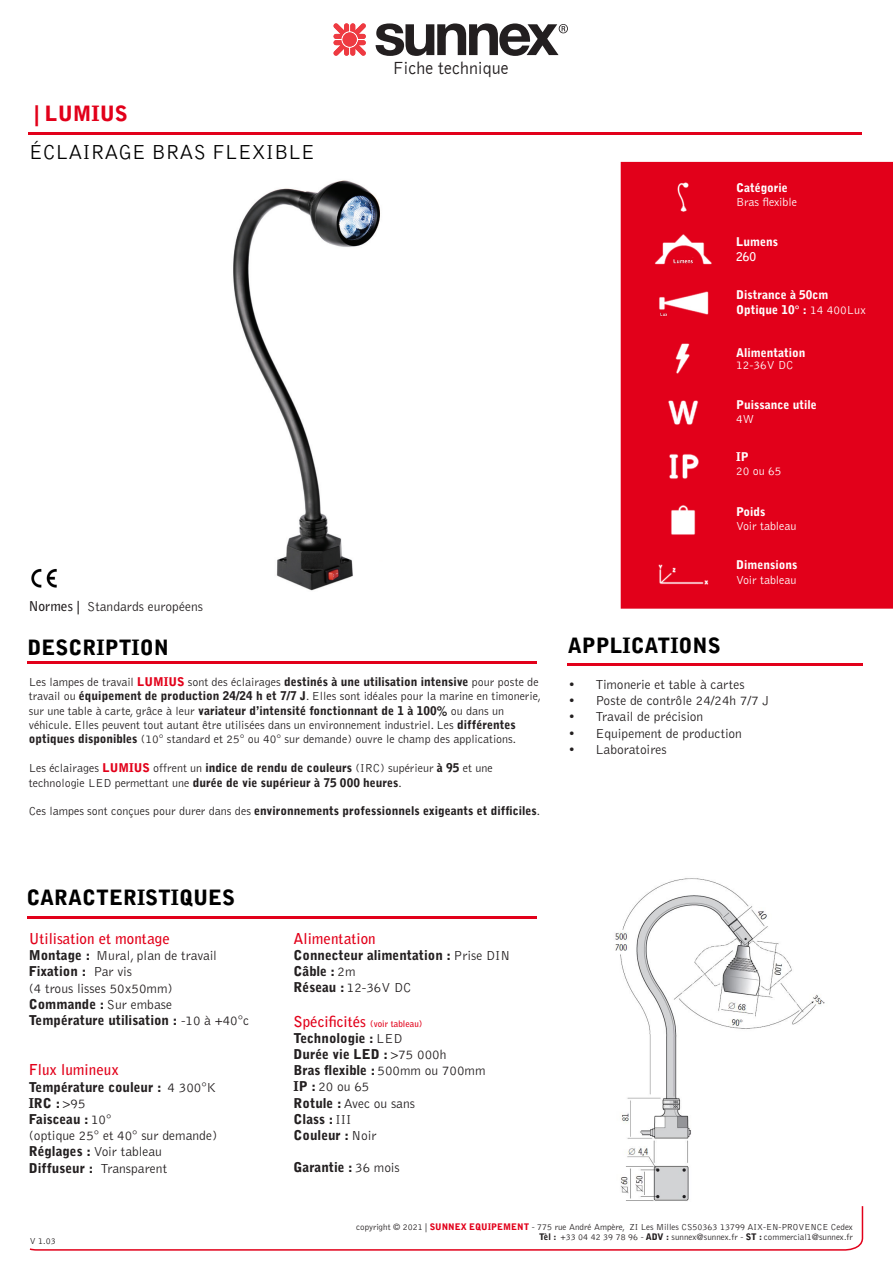
<style>
.page{position:relative;width:893px;height:1263px;background:#fff}
.page>*{position:absolute;margin:0;border:0;box-sizing:border-box;transform-origin:0 0}
.t1{font:900 21px "Bell Gothic Std";color:#000}
.t2{font:300 21px "Bell Gothic Std";color:#000}
.t3{font:900 21px "Bell Gothic Std";color:#e2001a}
.t4{font:300 18px "Bell Gothic";color:#231f20}
.t5{font:700 15px "Bell Gothic Std";color:#e2001a}
.t6{font:300 13.5px "Bell Gothic Std";color:#231f20}
.t7{font:900 13.5px "Bell Gothic Std";color:#231f20}
.t8{font:300 12px/14.4px "Bell Gothic Std";color:#231f20}
.t9{font:900 12px "Bell Gothic Std";color:#231f20}
.t10{font:900 12px "Bell Gothic Std";color:#fff}
.t11{font:300 12px "Bell Gothic Std";color:#fff}
.t12{font:700 12px "Bell Gothic Std";color:#fff}
.t13{font:300 9px "Bell Gothic Std";color:#231f20}
.t14{font:700 9px "Bell Gothic Std";color:#e2001a}
.s1{font-weight:700}
.s2{font-weight:300}
.s3{font-weight:900;color:#e2001a}
.s4{font-weight:900}
.s5{font-size:15px}
</style>
<div class="page">
<div style="left:621px;top:162px;width:272px;height:446px;background:#e2001a"></div>
<svg style="left:334px;top:23px;width:32px;height:33px"></svg>
<svg style="left:376px;top:23px;width:192px;height:33px"></svg>
<hr style="left:29px;top:132px;width:833px;height:3px;background:#e2001a">
<img style="left:233px;top:180px;width:147px;height:411px">
<img style="left:650px;top:230px;width:65px;height:40px">
<img style="left:650px;top:283px;width:65px;height:41px">
<img style="left:650px;top:338px;width:65px;height:41px">
<img style="left:650px;top:392px;width:65px;height:41px">
<img style="left:655px;top:179px;width:56px;height:35px">
<img style="left:650px;top:500px;width:65px;height:41px">
<img style="left:650px;top:554px;width:65px;height:41px">
<img style="left:650px;top:446px;width:65px;height:40px">
<hr style="left:28px;top:661px;width:509px;height:3px;background:#e2001a">
<hr style="left:567px;top:663px;width:296px;height:2px;background:#e2001a">
<hr style="left:27px;top:916px;width:510px;height:3px;background:#e2001a">
<svg style="left:29px;top:1206px;width:835px;height:45px"></svg>
<img style="left:615px;top:878px;width:210px;height:323px">
<img style="left:31px;top:568px;width:26px;height:20px">
<p class="t3" style="left:34px;top:101px;width:95px">| LUMIUS</p>
<p class="t2" style="left:29px;top:141px;width:288px">ÉCLAIRAGE BRAS FLEXIBLE</p>
<p class="t4" style="left:393px;top:58px;width:118px">Fiche technique</p>
<p class="t6" style="left:29px;top:599px;width:176px"><span class="s1">Normes |</span> Standards européens</p>
<p class="t10" style="left:736px;top:180px;width:53px">Catégorie</p>
<p class="t11" style="left:736px;top:196px;width:62px">Bras flexible</p>
<p class="t10" style="left:736px;top:235px;width:43px">Lumens</p>
<p class="t12" style="left:736px;top:249px;width:22px">260</p>
<p class="t10" style="left:736px;top:288px;width:94px">Distrance à 50cm</p>
<p class="t10" style="left:736px;top:302px;width:132px">Optique 10° : <span class="s2">14 400Lux</span></p>
<p class="t10" style="left:736px;top:345px;width:71px">Alimentation</p>
<p class="t11" style="left:736px;top:358px;width:59px">12-36V DC</p>
<p class="t10" style="left:736px;top:397px;width:82px">Puissance utile</p>
<p class="t11" style="left:736px;top:413px;width:19px">4W</p>
<p class="t10" style="left:736px;top:450px;width:14px">IP</p>
<p class="t11" style="left:736px;top:465px;width:47px">20 ou 65</p>
<p class="t10" style="left:736px;top:505px;width:31px">Poids</p>
<p class="t11" style="left:736px;top:520px;width:62px">Voir tableau</p>
<p class="t10" style="left:736px;top:558px;width:63px">Dimensions</p>
<p class="t11" style="left:736px;top:573px;width:62px">Voir tableau</p>
<p class="t1" style="left:28px;top:635px;width:143px">DESCRIPTION</p>
<p class="t1" style="left:568px;top:633px;width:154px">APPLICATIONS</p>
<p class="t8" style="left:29px;top:675px;width:514px">Les lampes de travail <span class="s3">LUMIUS</span> sont des éclairages <span class="s4">destinés à une utilisation intensive</span> pour poste de travail ou <span class="s4">équipement de production 24/24 h et 7/7 J</span>. Elles sont idéales pour la marine en timonerie, sur une table à carte, grâce à leur <span class="s4">variateur d’intensité fonctionnant de 1 à 100%</span> ou dans un</p>
<p class="t8" style="left:29px;top:718px;width:489px">véhicule. Elles peuvent tout autant être utilisées dans un environnement industriel. Les <span class="s4">différentes optiques disponibles</span> (10° standard et 25° ou 40° sur demande) ouvre le champ des applications.</p>
<p class="t8" style="left:29px;top:761px;width:466px">Les éclairages <span class="s3">LUMIUS</span> offrent un <span class="s4">indice de rendu de couleurs</span> (IRC) supérieur <span class="s4">à 95</span> et une</p>
<p class="t9" style="left:29px;top:775px;width:375px"><span class="s2">technologie LED permettant une</span> durée de vie supérieur à 75 000 heures<span class="s2">.</span></p>
<p class="t9" style="left:29px;top:804px;width:513px"><span class="s2">Ces lampes sont conçues pour durer dans des</span> environnements professionnels exigeants et difficiles<span class="s2">.</span></p>
<p class="t6" style="left:568px;top:677px;width:178px">• Timonerie et table à cartes</p>
<p class="t6" style="left:568px;top:693px;width:202px">• Poste de contrôle 24/24h 7/7 J</p>
<p class="t6" style="left:568px;top:710px;width:136px">• Travail de précision</p>
<p class="t6" style="left:568px;top:726px;width:175px">• Equipement de production</p>
<p class="t6" style="left:568px;top:742px;width:100px">• Laboratoires</p>
<p class="t1" style="left:27px;top:886px;width:210px">CARACTERISTIQUES</p>
<p class="t5" style="left:29px;top:929px;width:143px">Utilisation et montage</p>
<p class="t6" style="left:29px;top:948px;width:190px"><span class="s4">Montage :</span> Mural, plan de travail</p>
<p class="t7" style="left:29px;top:963px;width:105px">Fixation : <span class="s2">Par vis</span></p>
<p class="t6" style="left:29px;top:981px;width:146px">(4 trous lisses 50x50mm)</p>
<p class="t7" style="left:29px;top:996px;width:145px">Commande : <span class="s2">Sur embase</span></p>
<p class="t7" style="left:29px;top:1012px;width:222px">Température utilisation : <span class="s2">-10 à +40°c</span></p>
<p class="t5" style="left:29px;top:1061px;width:92px">Flux lumineux</p>
<p class="t7" style="left:29px;top:1079px;width:189px">Température couleur : <span class="s2">4 300°K</span></p>
<p class="t7" style="left:29px;top:1095px;width:58px">IRC : <span class="s2">&gt;95</span></p>
<p class="t7" style="left:29px;top:1111px;width:84px">Faisceau : <span class="s2">10°</span></p>
<p class="t6" style="left:29px;top:1128px;width:190px">(optique 25° et 40° sur demande)</p>
<p class="t6" style="left:29px;top:1145px;width:135px"><span class="s4">Réglages :</span> Voir tableau</p>
<p class="t6" style="left:29px;top:1161px;width:140px"><span class="s4">Diffuseur :</span> Transparent</p>
<p class="t13" style="left:30px;top:1236px;width:27px">V 1.03</p>
<p class="t5" style="left:294px;top:929px;width:84px">Alimentation</p>
<p class="t7" style="left:294px;top:947px;width:218px">Connecteur alimentation : <span class="s2">Prise DIN</span></p>
<p class="t7" style="left:294px;top:963px;width:63px">Câble : <span class="s2">2m</span></p>
<p class="t6" style="left:294px;top:981px;width:119px"><span class="s4">Réseau :</span> 12-36V DC</p>
<p class="t14" style="left:294px;top:1018px;width:130px"><span class="s5">Spécificités</span> (voir tableau)</p>
<p class="t7" style="left:294px;top:1030px;width:110px">Technologie : <span class="s2">LED</span></p>
<p class="t7" style="left:294px;top:1046px;width:154px">Durée vie LED : <span class="s2">&gt;75 000h</span></p>
<p class="t7" style="left:294px;top:1062px;width:193px">Bras flexible : <span class="s2">500mm ou 700mm</span></p>
<p class="t6" style="left:294px;top:1080px;width:77px"><span class="s4">IP :</span> 20 ou 65</p>
<p class="t6" style="left:294px;top:1096px;width:123px"><span class="s4">Rotule :</span> Avec ou sans</p>
<p class="t7" style="left:294px;top:1111px;width:59px">Class : <span class="s2">III</span></p>
<p class="t7" style="left:294px;top:1127px;width:85px">Couleur : <span class="s2">Noir</span></p>
<p class="t7" style="left:294px;top:1159px;width:108px">Garantie : <span class="s2">36 mois</span></p>
<p class="t13" style="left:356px;top:1222px;width:498px">copyright © 2021 | <span class="s3">SUNNEX EQUIPEMENT</span> - 775 rue André Ampère, ZI Les Milles CS50363 13799 AIX-EN-PROVENCE Cedex</p>
<p class="t13" style="left:539px;top:1232px;width:316px"><span class="s4">Tèl :</span> +33 04 42 39 78 96 - <span class="s4">ADV :</span> sunnex@sunnex.fr - <span class="s4">ST :</span> commercial1@sunnex.fr</p>
</div>
